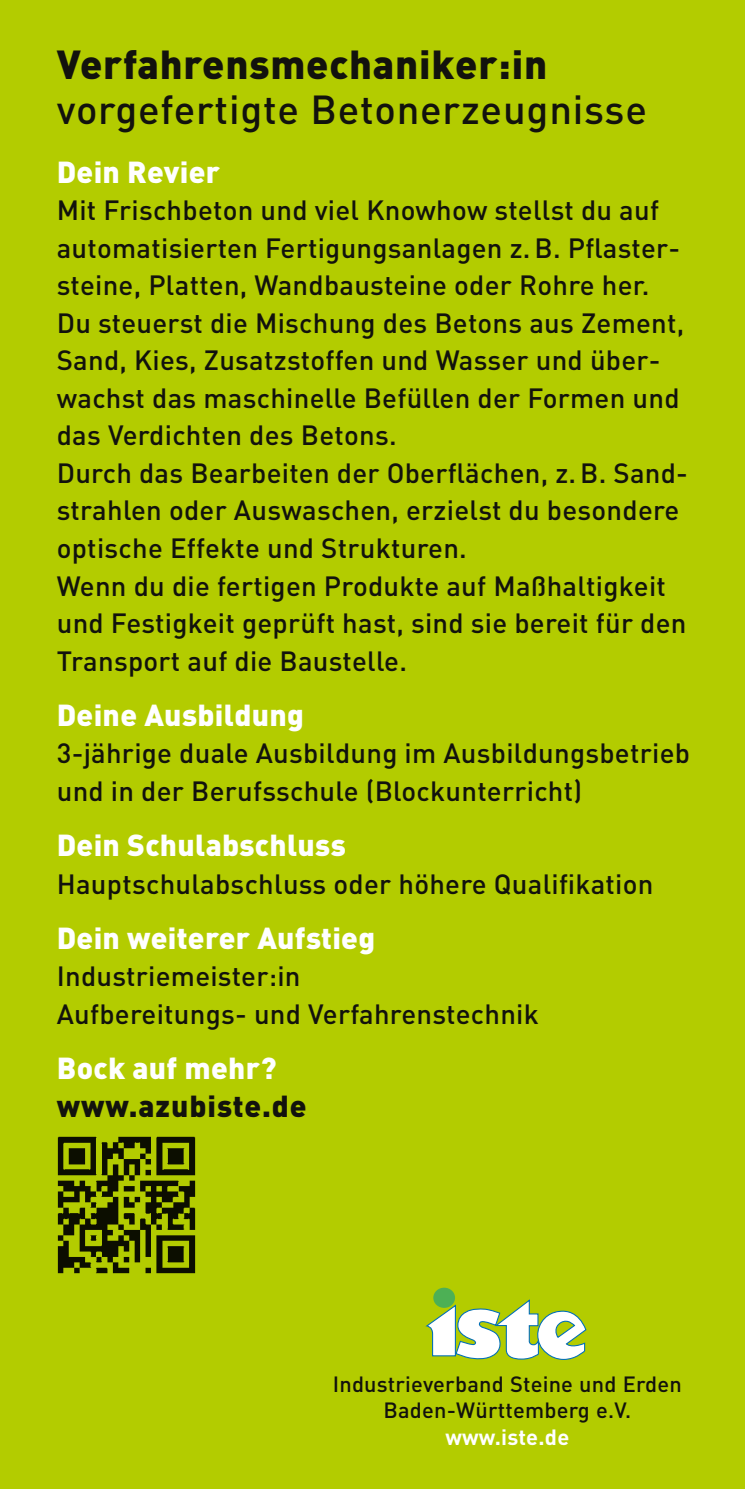
<style>
.page{position:relative;width:745px;height:1489px;background:#fff}
.page>*{position:absolute;margin:0;border:0;box-sizing:border-box;transform-origin:0 0}
.t1{font:500 40px "DIN";letter-spacing:.02em;color:#12120d}
.t2{font:900 40px "DIN";letter-spacing:.02em;color:#12120d}
.t3{font:900 30px "DIN";letter-spacing:.01em;color:#fff}
.t4{font:900 30px "DIN";letter-spacing:.03em;color:#12120d}
.t5{font:500 27.5px/37.5px "DIN";letter-spacing:.01em;color:#12120d}
.t6{font:500 21.75px/26.5px "DIN";letter-spacing:.01em;color:#12120d;text-align:center}
.t7{font:700 21.75px "DIN";letter-spacing:.01em;color:#fff}
</style>
<div class="page">
<div style="left:0;top:0;width:744px;height:1488px;background:#b3cc00"></div>
<div style="left:433px;top:1287px;width:21px;height:20px;background:#4db055;border-radius:50%"></div>
<svg style="left:425px;top:1297px;width:161px;height:63px"></svg>
<img style="left:57px;top:1136px;width:139px;height:138px">
<h1 class="t2" style="left:57px;top:38px;width:491px">Verfahrensmechaniker:in</h1>
<h1 class="t1" style="left:57px;top:84px;width:591px">vorgefertigte Betonerzeugnisse</h1>
<p class="t3" style="left:57px;top:152px;width:165px">Dein Revier</p>
<p class="t5" style="left:57px;top:191px;width:632px">Mit Frischbeton und viel Knowhow stellst du auf automatisierten Fertigungsanlagen z.B. Pflaster&shy;steine, Platten, Wandbausteine oder Rohre her.<br>Du steuerst die Mischung des Betons aus Zement, Sand, Kies, Zusatzstoffen und Wasser und über&shy;wachst das maschinelle Befüllen der Formen und das Verdichten des Betons.<br>Durch das Bearbeiten der Oberflächen, z.B. Sand&shy;strahlen oder Auswaschen, erzielst du besondere optische Effekte und Strukturen.<br>Wenn du die fertigen Produkte auf Maßhaltigkeit und Festigkeit geprüft hast, sind sie bereit für den Transport auf die Baustelle.</p>
<p class="t3" style="left:57px;top:694px;width:248px">Deine Ausbildung</p>
<p class="t5" style="left:57px;top:733px;width:634px">3-jährige duale Ausbildung im Ausbildungsbetrieb und in der Berufsschule (Blockunterricht)</p>
<p class="t3" style="left:57px;top:825px;width:290px">Dein Schulabschluss</p>
<p class="t5" style="left:57px;top:863px;width:598px">Hauptschulabschluss oder höhere Qualifikation</p>
<p class="t3" style="left:57px;top:917px;width:320px">Dein weiterer Aufstieg</p>
<p class="t5" style="left:57px;top:956px;width:483px">Industriemeister:in<br>Aufbereitungs- und Verfahrenstechnik</p>
<p class="t3" style="left:57px;top:1048px;width:221px">Bock auf mehr?</p>
<p class="t4" style="left:57px;top:1085px;width:251px">www.azubiste.de</p>
<p class="t6" style="left:332px;top:1369px;width:350px">Industrieverband Steine und Erden<br>Baden-Württemberg e.V.</p>
<p class="t7" style="left:445px;top:1422px;width:125px">www.iste.de</p>
</div>
